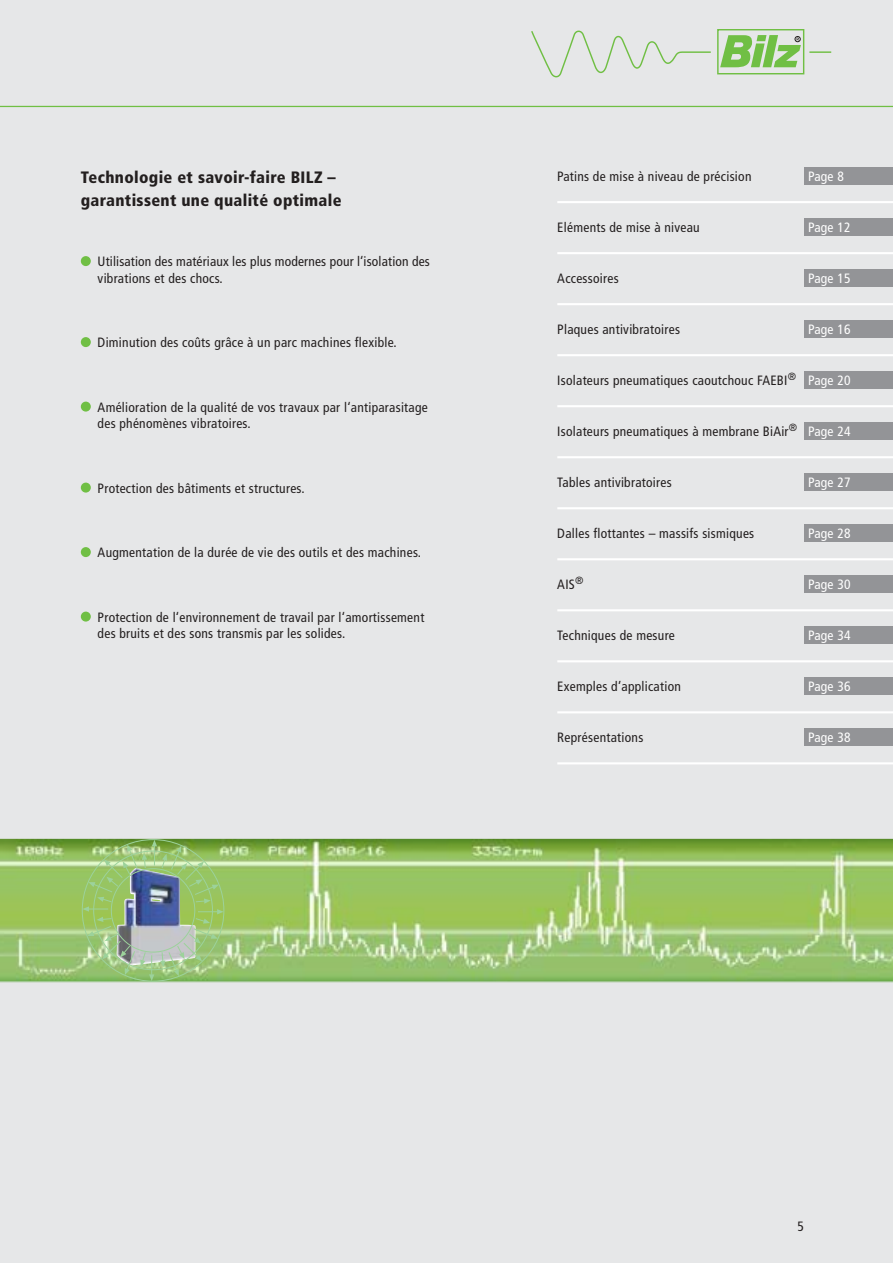
<style>
.page{position:relative;width:893px;height:1263px;background:#fff}
.page>*{position:absolute;margin:0;border:0;box-sizing:border-box;transform-origin:0 0}
.t1{font:900 condensed 16.5px/22.5px "Frutiger";letter-spacing:.02em;color:#231f1f}
.t2{font:condensed 13.5px/16.5px "Frutiger";letter-spacing:.02em;color:#231f1f}
.t3{font:condensed 13.5px "Frutiger";letter-spacing:.02em;color:#fff}
</style>
<div class="page">
<div style="left:0;top:0;width:892px;height:1263px;background:#e6e7e8"></div>
<svg style="left:0;top:838px;width:892px;height:145px;background:#9dc46e"></svg>
<div style="left:804px;top:167px;width:88px;height:17px;background:#939497"></div>
<div style="left:804px;top:218px;width:88px;height:17px;background:#939497"></div>
<div style="left:804px;top:269px;width:88px;height:17px;background:#939497"></div>
<div style="left:804px;top:320px;width:88px;height:17px;background:#939497"></div>
<div style="left:804px;top:371px;width:88px;height:17px;background:#939497"></div>
<div style="left:804px;top:422px;width:88px;height:17px;background:#939497"></div>
<div style="left:804px;top:473px;width:88px;height:17px;background:#939497"></div>
<div style="left:804px;top:524px;width:88px;height:17px;background:#939497"></div>
<div style="left:804px;top:575px;width:88px;height:17px;background:#939497"></div>
<div style="left:804px;top:626px;width:88px;height:17px;background:#939497"></div>
<div style="left:804px;top:678px;width:88px;height:17px;background:#939497"></div>
<div style="left:804px;top:729px;width:88px;height:17px;background:#939497"></div>
<img style="left:81px;top:839px;width:144px;height:143px">
<hr style="left:0;top:106px;width:892px;height:1px;background:#70bf44">
<div style="left:81px;top:256px;width:10px;height:10px;background:#70bf44;border-radius:50%"></div>
<div style="left:81px;top:337px;width:10px;height:10px;background:#70bf44;border-radius:50%"></div>
<div style="left:81px;top:402px;width:10px;height:10px;background:#70bf44;border-radius:50%"></div>
<div style="left:81px;top:483px;width:10px;height:10px;background:#70bf44;border-radius:50%"></div>
<div style="left:81px;top:547px;width:10px;height:10px;background:#70bf44;border-radius:50%"></div>
<div style="left:81px;top:612px;width:10px;height:10px;background:#70bf44;border-radius:50%"></div>
<hr style="left:557px;top:201px;width:335px;height:2px;background:#fff">
<hr style="left:557px;top:252px;width:335px;height:2px;background:#fff">
<hr style="left:557px;top:303px;width:335px;height:2px;background:#fff">
<hr style="left:557px;top:354px;width:335px;height:2px;background:#fff">
<hr style="left:557px;top:405px;width:335px;height:2px;background:#fff">
<hr style="left:557px;top:456px;width:335px;height:2px;background:#fff">
<hr style="left:557px;top:507px;width:335px;height:2px;background:#fff">
<hr style="left:557px;top:558px;width:335px;height:2px;background:#fff">
<hr style="left:557px;top:609px;width:335px;height:2px;background:#fff">
<hr style="left:557px;top:660px;width:335px;height:2px;background:#fff">
<hr style="left:557px;top:711px;width:335px;height:2px;background:#fff">
<hr style="left:557px;top:762px;width:335px;height:2px;background:#fff">
<hr style="left:809px;top:51px;width:22px;height:2px;background:#70bf44">
<svg style="left:531px;top:29px;width:274px;height:49px"></svg>
<p class="t1" style="left:81px;top:168px;width:262px">Technologie et savoir-faire BILZ – garantissent une qualité optimale</p>
<p class="t2" style="left:98px;top:254px;width:334px">Utilisation des matériaux les plus modernes pour l‘isolation des vibrations et des chocs.</p>
<p class="t2" style="left:98px;top:335px;width:300px">Diminution des coûts grâce à un parc machines flexible.</p>
<p class="t2" style="left:98px;top:400px;width:332px">Amélioration de la qualité de vos travaux par l‘antiparasitage des phénomènes vibratoires.</p>
<p class="t2" style="left:98px;top:481px;width:208px">Protection des bâtiments et structures.</p>
<p class="t2" style="left:98px;top:545px;width:325px">Augmentation de la durée de vie des outils et des machines.</p>
<p class="t2" style="left:98px;top:610px;width:328px">Protection de l‘environnement de travail par l‘amortissement des bruits et des sons transmis par les solides.</p>
<p class="t2" style="left:557px;top:169px;width:196px">Patins de mise à niveau de précision</p>
<p class="t2" style="left:557px;top:220px;width:144px">Eléments de mise à niveau</p>
<p class="t2" style="left:557px;top:271px;width:63px">Accessoires</p>
<p class="t2" style="left:557px;top:322px;width:124px">Plaques antivibratoires</p>
<p class="t2" style="left:557px;top:373px;width:240px">Isolateurs pneumatiques caoutchouc FAEBI<sup>®</sup></p>
<p class="t2" style="left:557px;top:424px;width:241px">Isolateurs pneumatiques à membrane BiAir<sup>®</sup></p>
<p class="t2" style="left:557px;top:475px;width:116px">Tables antivibratoires</p>
<p class="t2" style="left:557px;top:526px;width:198px">Dalles flottantes – massifs sismiques</p>
<p class="t2" style="left:557px;top:577px;width:28px">AIS<sup>®</sup></p>
<p class="t2" style="left:557px;top:628px;width:119px">Techniques de mesure</p>
<p class="t2" style="left:557px;top:679px;width:125px">Exemples d’application</p>
<p class="t2" style="left:557px;top:730px;width:88px">Représentations</p>
<p class="t3" style="left:808px;top:171px;width:37px">Page 8</p>
<p class="t3" style="left:808px;top:222px;width:44px">Page 12</p>
<p class="t3" style="left:808px;top:273px;width:44px">Page 15</p>
<p class="t3" style="left:808px;top:324px;width:44px">Page 16</p>
<p class="t3" style="left:808px;top:375px;width:44px">Page 20</p>
<p class="t3" style="left:808px;top:426px;width:44px">Page 24</p>
<p class="t3" style="left:808px;top:477px;width:44px">Page 27</p>
<p class="t3" style="left:808px;top:528px;width:44px">Page 28</p>
<p class="t3" style="left:808px;top:579px;width:44px">Page 30</p>
<p class="t3" style="left:808px;top:630px;width:44px">Page 34</p>
<p class="t3" style="left:808px;top:681px;width:44px">Page 36</p>
<p class="t3" style="left:808px;top:732px;width:44px">Page 38</p>
<p class="t2" style="left:797px;top:1219px;width:8px">5</p>
</div>
